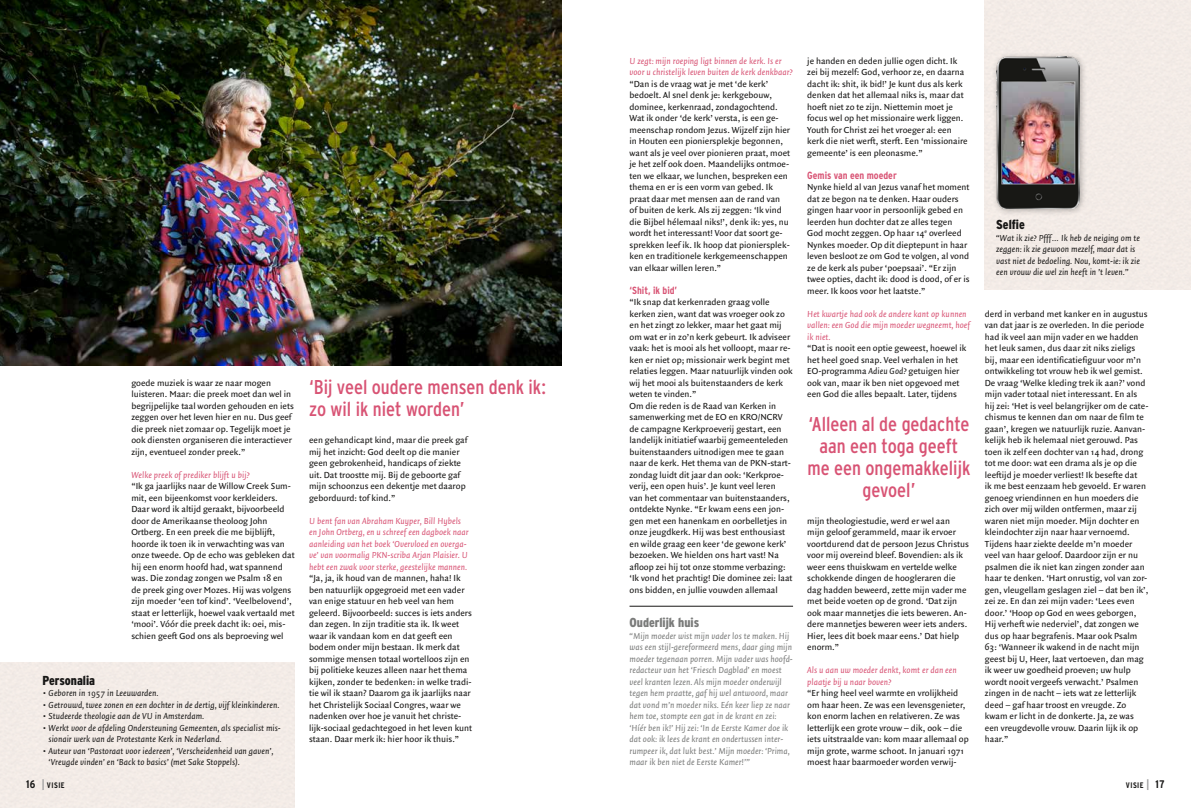
<style>
.page{position:relative;width:1191px;height:808px;background:#fff}
.page>*{position:absolute;margin:0;border:0;box-sizing:border-box;transform-origin:0 0}
.t1{font:condensed 20px/22px "Interstate";color:#d85374;text-align:center}
.t2{font:900 condensed 13px "Interstate";color:#181716}
.t3{font:900 condensed 13px "Interstate";color:#7a7b7a}
.t4{font:700 condensed 10.4px "Interstate";color:#d85374}
.t5{font:9.4px/11.5px "Quadraat Sans";color:#181716}
.t6{font:italic 9.4px/11.5px "Quadraat Sans";color:#181716}
.t7{font:italic 9.4px/11.5px "Quadraat Sans";color:#7a7b7a}
.t8{font:italic 9.4px/11.5px "Quadraat Sans";color:#d85374}
.t9{font:700 condensed 8px "Interstate";letter-spacing:.06em;color:#181716}
.s1{font-style:italic}
.s2{font-size:11px}
.s3{font-size:11px;color:#9c9c9d}
</style>
<div class="page">
<hr style="left:629px;top:606px;width:164px;height:1px;background:#181716">
<div style="left:991px;top:52px;width:96px;height:164px;background:#181716;opacity:.3"></div>
<img style="left:996px;top:57px;width:83px;height:152px">
<img style="left:0;top:0;width:561px;height:366px">
<p class="t5" style="left:131px;top:377px;width:164px">goede muziek is waar ze naar mogen luisteren. Maar: die preek moet dan wel in begrijpelijke taal worden gehouden en iets zeggen over het leven hier en nu. Dus geef die preek niet zomaar op. Tegelijk moet je ook diensten organiseren die interactiever zijn, eventueel zonder preek.”</p>
<p class="t8" style="left:131px;top:469px;width:120px">Welke preek of prediker blijft u bij?</p>
<p class="t5" style="left:131px;top:480px;width:165px">“Ik ga jaarlijks naar de Willow Creek Sum&shy;mit, een bijeenkomst voor kerkleiders.<br>Daar word ik altijd geraakt, bijvoorbeeld door de Amerikaanse theoloog John Ortberg. En een preek die me bijblijft, hoorde ik toen ik in verwachting was van onze tweede. Op de echo was gebleken dat hij een enorm hoofd had, wat spannend was. Die zondag zongen we Psalm 18 en<br>de preek ging over Mozes. Hij was volgens zijn moeder ‘een tof kind’. ‘Veelbelovend’, staat er letterlijk, hoewel vaak vertaald met ‘mooi’. Vóór die preek dacht ik: oei, mis&shy;schien geeft God ons als beproeving wel</p>
<h2 class="t2" style="left:43px;top:672px;width:54px">Personalia</h2>
<p class="t6" style="left:43px;top:688px;width:117px">• Geboren in 1957 in Leeuwarden.</p>
<p class="t6" style="left:43px;top:700px;width:238px">• Getrouwd, twee zonen en een dochter in de dertig, vijf kleinkinderen.</p>
<p class="t6" style="left:43px;top:711px;width:163px">• Studeerde theologie aan de VU in Amsterdam.</p>
<p class="t6" style="left:49px;top:723px;width:234px;text-indent:-6px">• Werkt voor de afdeling Ondersteuning Gemeenten, als specialist mis&shy;sionair werk van de Protestante Kerk in Nederland.</p>
<p class="t6" style="left:49px;top:746px;width:226px;text-indent:-6px">• Auteur van ‘Pastoraat voor iedereen’, ‘Verscheidenheid van gaven’, ‘Vreugde vinden’ en ‘Back to basics’ (met Sake Stoppels).</p>
<h1 class="t1" style="left:309px;top:376px;width:238px;text-align:left">‘Bij veel oudere mensen denk ik: zo wil ik niet worden’</h1>
<p class="t5" style="left:309px;top:435px;width:160px">een gehandicapt kind, maar die preek gaf mij het inzicht: God deelt op die manier geen gebrokenheid, handicaps of ziekte uit. Dat troostte mij. Bij de geboorte gaf mijn schoonzus een dekentje met daarop geborduurd: tof kind.”</p>
<p class="t8" style="left:309px;top:515px;width:161px">U bent fan van Abraham Kuyper, Bill Hybels en John Ortberg, en u schreef een dagboek naar aanleiding van het boek ‘Overvloed en overga&shy;ve’ van voormalig PKN-scriba Arjan Plaisier. U hebt een zwak voor sterke, geestelijke mannen.</p>
<p class="t5" style="left:309px;top:573px;width:165px">“Ja, ja, ik houd van de mannen, haha! Ik ben natuurlijk opgegroeid met een vader van enige statuur en heb veel van hem geleerd. Bijvoorbeeld: succes is iets anders dan zegen. In zijn traditie sta ik. Ik weet waar ik vandaan kom en dat geeft een bodem onder mijn bestaan. Ik merk dat sommige mensen totaal wortelloos zijn en bij politieke keuzes alleen naar het thema kijken, zonder te bedenken: in welke tradi&shy;tie wil ik staan? Daarom ga ik jaarlijks naar het Christelijk Sociaal Congres, waar we nadenken over hoe je vanuit het christe&shy;lijk-sociaal gedachtegoed in het leven kunt staan. Daar merk ik: hier hoor ik thuis.”</p>
<p class="t8" style="left:629px;top:55px;width:165px">U zegt: mijn roeping ligt binnen de kerk. Is er voor u christelijk leven buiten de kerk denkbaar?</p>
<p class="t5" style="left:629px;top:78px;width:162px">“Dan is de vraag wat je met ‘de kerk’ bedoelt. Al snel denk je: kerkgebouw, dominee, kerkenraad, zondagochtend.<br>Wat ik onder ‘de kerk’ versta, is een ge&shy;meenschap rondom Jezus. Wijzelf zijn hier in Houten een pioniersplekje begonnen, want als je veel over pionieren praat, moet je het zelf ook doen. Maandelijks ontmoe&shy;ten we elkaar, we lunchen, bespreken een thema en er is een vorm van gebed. Ik praat daar met mensen aan de rand van of buiten de kerk. Als zij zeggen: ‘Ik vind die Bijbel hélemaal niks!’, denk ik: yes, nu wordt het interessant! Voor dat soort ge&shy;sprekken leef ik. Ik hoop dat pioniersplek&shy;ken en traditionele kerkgemeenschappen van elkaar willen leren.”</p>
<p class="t4" style="left:629px;top:284px;width:49px">‘Shit, ik bid’</p>
<p class="t5" style="left:629px;top:297px;width:165px">“Ik snap dat kerkenraden graag volle kerken zien, want dat was vroeger ook zo en het zingt zo lekker, maar het gaat mij om wat er in zo’n kerk gebeurt. Ik adviseer vaak: het is mooi als het volloopt, maar re&shy;ken er niet op; missionair werk begint met relaties leggen. Maar natuurlijk vinden ook wij het mooi als buitenstaanders de kerk weten te vinden.”<br>Om die reden is de Raad van Kerken in samenwerking met de EO en KRO/NCRV de campagne Kerkproeverij gestart, een landelijk initiatief waarbij gemeenteleden buitenstaanders uitnodigen mee te gaan naar de kerk. Het thema van de PKN-start&shy;zondag luidt dit jaar dan ook: ‘Kerkproe&shy;verij, een open huis’. Je kunt veel leren<br>van het commentaar van buitenstaanders, ontdekte Nynke. “Er kwam eens een jon&shy;gen met een hanenkam en oorbelletjes in onze jeugdkerk. Hij was best enthousiast en wilde graag een keer ‘de gewone kerk’ bezoeken. We hielden ons hart vast! Na afloop zei hij tot onze stomme verbazing: ‘Ik vond het prachtig! Die dominee zei: laat ons bidden, en jullie vouwden allemaal</p>
<h2 class="t3" style="left:629px;top:615px;width:71px">Ouderlijk huis</h2>
<p class="t7" style="left:629px;top:631px;width:165px">“Mijn moeder wist mijn vader los te maken. Hij was een stijl-gereformeerd mens, daar ging mijn moeder tegenaan porren. Mijn vader was hoofd&shy;redacteur van het ‘Friesch Dagblad’ en moest veel kranten lezen. Als mijn moeder onderwijl tegen hem praatte, gaf hij wel antwoord, maar dat vond m’n moeder niks. Eén keer liep ze naar hem toe, stompte een gat in de krant en zei: ‘Híér ben ik!’ Hij zei: ‘In de Eerste Kamer doe ik dat ook: ik lees de krant en ondertussen inter&shy;rumpeer ik, dat lukt best.’ Mijn moeder: ‘Prima, maar ik ben niet de Eerste Kamer!’”</p>
<p class="t5" style="left:807px;top:55px;width:162px">je handen en deden jullie ogen dicht. Ik zei bij mezelf: God, verhoor ze, en daarna dacht ik: shit, ik bid!’ Je kunt dus als kerk denken dat het allemaal niks is, maar dat hoeft niet zo te zijn. Niettemin moet je focus wel op het missionaire werk liggen.<br>Youth for Christ zei het vroeger al: een kerk die niet werft, sterft. Een ‘missionaire gemeente’ is een pleonasme.”</p>
<p class="t4" style="left:807px;top:169px;width:91px">Gemis van een moeder</p>
<p class="t5" style="left:807px;top:182px;width:164px">Nynke hield al van Jezus vanaf het moment dat ze begon na te denken. Haar ouders gingen haar voor in persoonlijk gebed en leerden hun dochter dat ze alles tegen God mocht zeggen. Op haar 14<sup>e</sup> overleed Nynkes moeder. Op dit dieptepunt in haar leven besloot ze om God te volgen, al vond ze de kerk als puber ‘poepsaai’. “Er zijn twee opties, dacht ik: dood is dood, of er is meer. Ik koos voor het laatste.”</p>
<p class="t8" style="left:807px;top:308px;width:164px">Het kwartje had ook de andere kant op kunnen vallen: een God die mijn moeder wegneemt, hoef ik niet.</p>
<p class="t5" style="left:807px;top:342px;width:161px">“Dat is nooit een optie geweest, hoewel ik het heel goed snap. Veel verhalen in het EO-programma <span class="s1">Adieu God?</span> getuigen hier ook van, maar ik ben niet opgevoed met een God die alles bepaalt. Later, tijdens</p>
<h1 class="t1" style="left:807px;top:413px;width:165px">‘Alleen al de gedachte aan een toga geeft me een ongemakkelijk gevoel’</h1>
<p class="t5" style="left:807px;top:515px;width:163px">mijn theologiestudie, werd er wel aan mijn geloof gerammeld, maar ik ervoer voortdurend dat de persoon Jezus Christus voor mij overeind bleef. Bovendien: als ik weer eens thuiskwam en vertelde welke schokkende dingen de hoogleraren die dag hadden beweerd, zette mijn vader me met beide voeten op de grond. ‘Dat zijn ook maar mannetjes die iets beweren. An&shy;dere mannetjes beweren weer iets anders.<br>Hier, lees dit boek maar eens.’ Dat hielp enorm.”</p>
<p class="t8" style="left:807px;top:665px;width:151px">Als u aan uw moeder denkt, komt er dan een plaatje bij u naar boven?</p>
<p class="t5" style="left:807px;top:688px;width:163px">“Er hing heel veel warmte en vrolijkheid om haar heen. Ze was een levensgenieter, kon enorm lachen en relativeren. Ze was letterlijk een grote vrouw – dik, ook – die iets uitstraalde van: kom maar allemaal op mijn grote, warme schoot. In januari 1971 moest haar baarmoeder worden verwij-</p>
<h2 class="t2" style="left:996px;top:217px;width:30px">Selfie</h2>
<p class="t6" style="left:996px;top:233px;width:145px">“Wat ik zie? Pfff… Ik heb de neiging om te zeggen: ik zie gewoon mezelf, maar dat is vast niet de bedoeling. Nou, komt-ie: ik zie een vrouw die wel zin heeft in ’t leven.”</p>
<p class="t5" style="left:985px;top:308px;width:165px">derd in verband met kanker en in augustus van dat jaar is ze overleden. In die periode had ik veel aan mijn vader en we hadden het leuk samen, dus daar zit niks zieligs bij, maar een identificatiefiguur voor m’n ontwikkeling tot vrouw heb ik wel gemist.<br>De vraag ‘Welke kleding trek ik aan?’ vond mijn vader totaal niet interessant. En als hij zei: ‘Het is veel belangrijker om de cate&shy;chismus te kennen dan om naar de film te gaan’, kregen we natuurlijk ruzie. Aanvan&shy;kelijk heb ik helemaal niet gerouwd. Pas toen ik zelf een dochter van 14 had, drong tot me door: wat een drama als je op die leeftijd je moeder verliest! Ik besefte dat<br>ik me best eenzaam heb gevoeld. Er waren genoeg vriendinnen en hun moeders die zich over mij wilden ontfermen, maar zij waren niet mijn moeder. Mijn dochter en kleindochter zijn naar haar vernoemd.<br>Tijdens haar ziekte deelde m’n moeder veel van haar geloof. Daardoor zijn er nu psalmen die ik niet kan zingen zonder aan haar te denken. ‘Hart onrustig, vol van zor&shy;gen, vleugellam geslagen ziel – dat ben ik’, zei ze. En dan zei mijn vader: ‘Lees even door.’ ‘Hoop op God en wees geborgen, Hij verheft wie nederviel’, dat zongen we dus op haar begrafenis. Maar ook Psalm 63: ‘Wanneer ik wakend in de nacht mijn geest bij U, Heer, laat vertoeven, dan mag ik weer uw goedheid proeven; uw hulp wordt nooit vergeefs verwacht.’ Psalmen zingen in de nacht – iets wat ze letterlijk deed – gaf haar troost en vreugde. Zo kwam er licht in de donkerte. Ja, ze was een vreugdevolle vrouw. Daarin lijk ik op haar.”</p>
<p class="t9" style="left:26px;top:781px;width:40px"><span class="s2">16</span> <span class="s3">|</span> VISIE</p>
<p class="t9" style="left:1125px;top:781px;width:40px">VISIE <span class="s3">|</span> <span class="s2">17</span></p>
</div>
